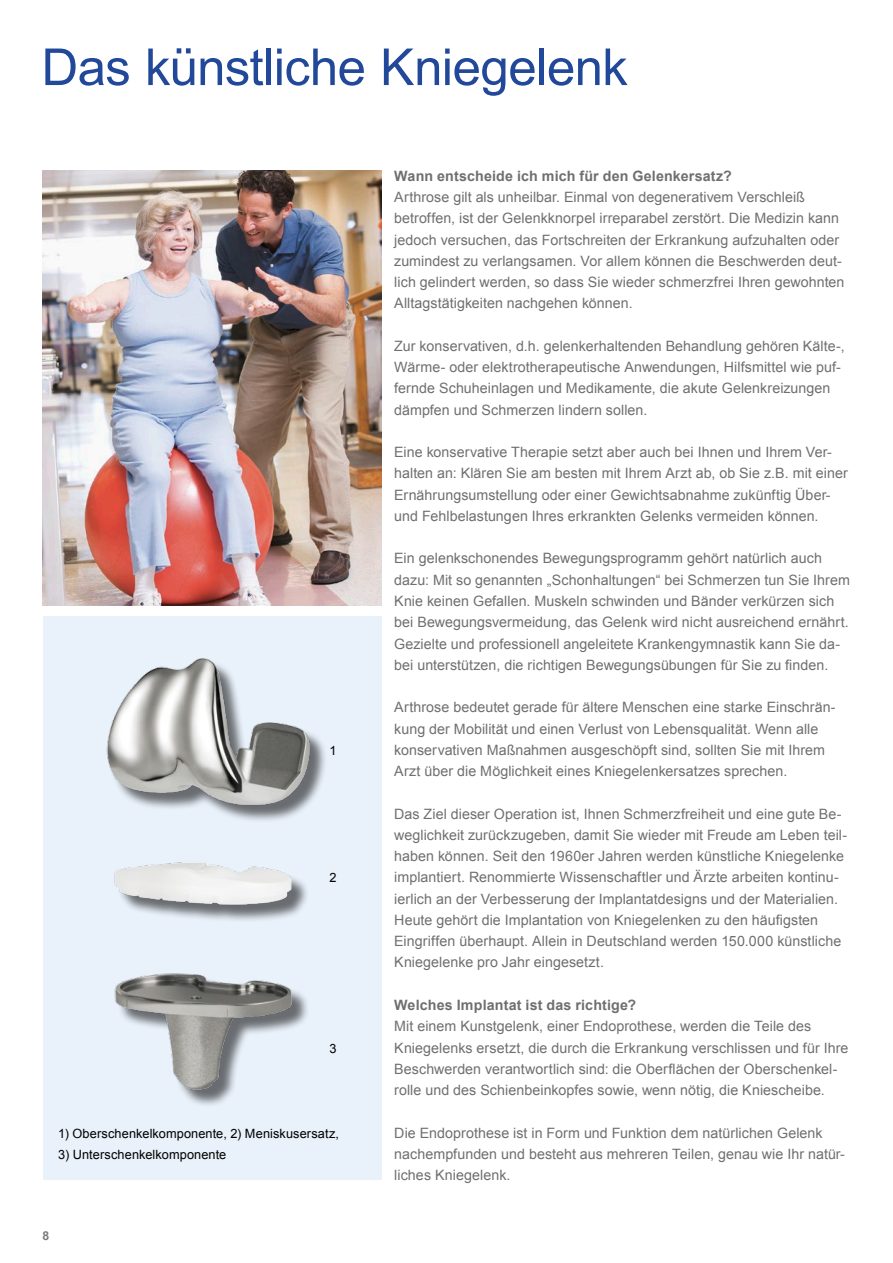
<style>
.page{position:relative;width:893px;height:1263px;background:#fff}
.page>*{position:absolute;margin:0;border:0;box-sizing:border-box;transform-origin:0 0}
.t1{font:51px "Arial";letter-spacing:-.01em;color:#224899}
.t2{font:14.25px/21.3px "Arial";letter-spacing:.005em;color:#6f6f6e}
.t3{font:700 14.25px "Arial";letter-spacing:.01em;color:#6f6f6e}
.t4{font:12.75px "Arial";letter-spacing:.01em;color:#000}
.t5{font:700 12.3px "Arial";color:#7a7a7a}
</style>
<div class="page">
<div style="left:43px;top:617px;width:338px;height:563px;background:#e9f1fa"></div>
<img style="left:106px;top:658px;width:217px;height:447px">
<img style="left:43px;top:170px;width:338px;height:436px">
<h1 class="t1" style="left:41px;top:34px;width:588px">Das künstliche Kniegelenk</h1>
<p class="t4" style="left:329px;top:742px;width:9px">1</p>
<p class="t4" style="left:329px;top:869px;width:9px">2</p>
<p class="t4" style="left:329px;top:1040px;width:9px">3</p>
<p class="t4" style="left:58px;top:1125px;width:282px">1) Oberschenkelkomponente, 2) Meniskusersatz,</p>
<p class="t4" style="left:58px;top:1146px;width:170px">3) Unterschenkelkomponente</p>
<p class="t5" style="left:43px;top:1228px;width:8px">8</p>
<p class="t3" style="left:394px;top:166px;width:339px">Wann entscheide ich mich für den Gelenkersatz?</p>
<p class="t2" style="left:394px;top:186px;width:452px">Arthrose gilt als unheilbar. Einmal von degenerativem Verschleiß betroffen, ist der Gelenkknorpel irreparabel zerstört. Die Medizin kann jedoch versuchen, das Fortschreiten der Erkrankung aufzuhalten oder zumindest zu verlangsamen. Vor allem können die Beschwerden deut&shy;lich gelindert werden, so dass Sie wieder schmerzfrei Ihren gewohnten Alltagstätigkeiten nachgehen können.</p>
<p class="t2" style="left:394px;top:335px;width:452px">Zur konservativen, d.h. gelenkerhaltenden Behandlung gehören Kälte-, Wärme- oder elektrotherapeutische Anwendungen, Hilfsmittel wie puf&shy;fernde Schuheinlagen und Medikamente, die akute Gelenkreizungen dämpfen und Schmerzen lindern sollen.</p>
<p class="t2" style="left:394px;top:442px;width:455px">Eine konservative Therapie setzt aber auch bei Ihnen und Ihrem Ver&shy;halten an: Klären Sie am besten mit Ihrem Arzt ab, ob Sie z.B. mit einer Ernährungsumstellung oder einer Gewichtsabnahme zukünftig Über&shy;und Fehlbelastungen Ihres erkrankten Gelenks vermeiden können.</p>
<p class="t2" style="left:394px;top:548px;width:457px">Ein gelenkschonendes Bewegungsprogramm gehört natürlich auch dazu: Mit so genannten „Schonhaltungen“ bei Schmerzen tun Sie Ihrem Knie keinen Gefallen. Muskeln schwinden und Bänder verkürzen sich bei Bewegungsvermeidung, das Gelenk wird nicht ausreichend ernährt.<br>Gezielte und professionell angeleitete Krankengymnastik kann Sie da&shy;bei unterstützen, die richtigen Bewegungsübungen für Sie zu finden.</p>
<p class="t2" style="left:394px;top:697px;width:443px">Arthrose bedeutet gerade für ältere Menschen eine starke Einschrän&shy;kung der Mobilität und einen Verlust von Lebensqualität. Wenn alle konservativen Maßnahmen ausgeschöpft sind, sollten Sie mit Ihrem Arzt über die Möglichkeit eines Kniegelenkersatzes sprechen.</p>
<p class="t2" style="left:394px;top:803px;width:454px">Das Ziel dieser Operation ist, Ihnen Schmerzfreiheit und eine gute Be&shy;weglichkeit zurückzugeben, damit Sie wieder mit Freude am Leben teil&shy;haben können. Seit den 1960er Jahren werden künstliche Kniegelenke implantiert. Renommierte Wissenschaftler und Ärzte arbeiten kontinu&shy;ierlich an der Verbesserung der Implantatdesigns und der Materialien.<br>Heute gehört die Implantation von Kniegelenken zu den häufigsten Eingriffen überhaupt. Allein in Deutschland werden 150.000 künstliche Kniegelenke pro Jahr eingesetzt.</p>
<p class="t3" style="left:394px;top:995px;width:244px">Welches Implantat ist das richtige?</p>
<p class="t2" style="left:394px;top:1016px;width:456px">Mit einem Kunstgelenk, einer Endoprothese, werden die Teile des Kniegelenks ersetzt, die durch die Erkrankung verschlissen und für Ihre Beschwerden verantwortlich sind: die Oberflächen der Oberschenkel&shy;rolle und des Schienbeinkopfes sowie, wenn nötig, die Kniescheibe.</p>
<p class="t2" style="left:394px;top:1122px;width:452px">Die Endoprothese ist in Form und Funktion dem natürlichen Gelenk nachempfunden und besteht aus mehreren Teilen, genau wie Ihr natür&shy;liches Kniegelenk.</p>
</div>
